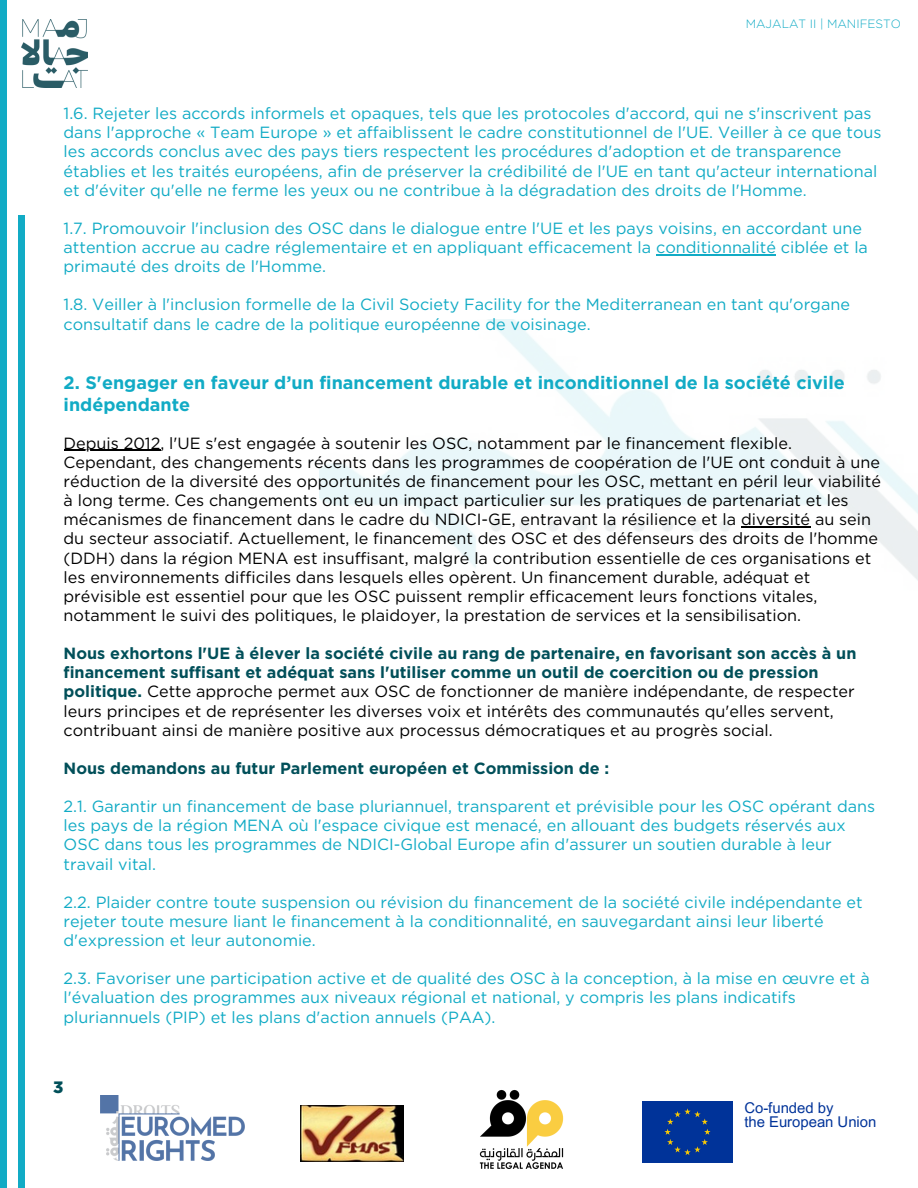
<style>
.page{position:relative;width:918px;height:1188px;background:#fff}
.page>*{position:absolute;margin:0;border:0;box-sizing:border-box;transform-origin:0 0}
.t1{font:700 18px/21.3px "Gotham";color:#11abc5}
.t2{font:900 16.5px "Gotham";color:#004f59}
.t3{font:16.2px/19.2px "Gotham";color:#11abc5}
.t4{font:16.2px/19.2px "Gotham";color:#000}
.t5{font:700 16.2px "Gotham";color:#004f59}
.t6{font:14.85px/14px "Arial MT Pro";color:#039}
.t7{font:300 12px "Gotham";color:#11abc5}
.s1{font-weight:700;color:#004f59}
</style>
<div class="page">
<img style="left:22px;top:19px;width:66px;height:69px">
<div style="left:18px;top:216px;width:7px;height:972px;background:#11abc5"></div>
<div style="left:0;top:0;width:7px;height:1188px;background:#11abc5"></div>
<img style="left:100px;top:1095px;width:144px;height:65px">
<img style="left:301px;top:1105px;width:102px;height:56px">
<img style="left:479px;top:1090px;width:85px;height:79px">
<div style="left:643px;top:1101px;width:90px;height:61px;background:#039"></div>
<img style="left:319px;top:320px;width:599px;height:260px">
<hr style="left:656px;top:254px;width:120px;height:1px;background:#11abc5">
<hr style="left:64px;top:450px;width:97px;height:1px;background:#000">
<hr style="left:741px;top:526px;width:69px;height:2px;background:#000">
<p class="t7" style="left:746px;top:16px;width:157px">MAJALAT II | MANIFESTO</p>
<h1 class="t3" style="left:64px;top:104px;width:820px">1.6. Rejeter les accords informels et opaques, tels que les protocoles d'accord, qui ne s'inscrivent pas dans l'approche « Team Europe » et affaiblissent le cadre constitutionnel de l'UE. Veiller à ce que tous les accords conclus avec des pays tiers respectent les procédures d'adoption et de transparence établies et les traités européens, afin de préserver la crédibilité de l'UE en tant qu'acteur international et d'éviter qu'elle ne ferme les yeux ou ne contribue à la dégradation des droits de l'Homme.</h1>
<h3 class="t3" style="left:64px;top:218px;width:806px">1.7. Promouvoir l'inclusion des OSC dans le dialogue entre l'UE et les pays voisins, en accordant une attention accrue au cadre réglementaire et en appliquant efficacement la conditionnalité ciblée et la primauté des droits de l'Homme.</h3>
<h3 class="t3" style="left:64px;top:295px;width:788px">1.8. Veiller à l'inclusion formelle de la Civil Society Facility for the Mediterranean en tant qu'organe consultatif dans le cadre de la politique européenne de voisinage.</h3>
<h2 class="t1" style="left:64px;top:372px;width:783px">2. S'engager en faveur d’un financement durable et inconditionnel de la société civile indépendante</h2>
<h3 class="t4" style="left:64px;top:433px;width:819px">Depuis 2012, l'UE s'est engagée à soutenir les OSC, notamment par le financement flexible.<br>Cependant, des changements récents dans les programmes de coopération de l'UE ont conduit à une réduction de la diversité des opportunités de financement pour les OSC, mettant en péril leur viabilité à long terme. Ces changements ont eu un impact particulier sur les pratiques de partenariat et les mécanismes de financement dans le cadre du NDICI-GE, entravant la résilience et la diversité au sein du secteur associatif. Actuellement, le financement des OSC et des défenseurs des droits de l'homme (DDH) dans la région MENA est insuffisant, malgré la contribution essentielle de ces organisations et les environnements difficiles dans lesquels elles opèrent. Un financement durable, adéquat et prévisible est essentiel pour que les OSC puissent remplir efficacement leurs fonctions vitales, notamment le suivi des politiques, le plaidoyer, la prestation de services et la sensibilisation.</h3>
<h3 class="t4" style="left:64px;top:644px;width:794px"><span class="s1">Nous exhortons l'UE à élever la société civile au rang de partenaire, en favorisant son accès à un financement suffisant et adéquat sans l'utiliser comme un outil de coercition ou de pression politique.</span> Cette approche permet aux OSC de fonctionner de manière indépendante, de respecter leurs principes et de représenter les diverses voix et intérêts des communautés qu'elles servent, contribuant ainsi de manière positive aux processus démocratiques et au progrès social.</h3>
<h3 class="t5" style="left:64px;top:758px;width:547px">Nous demandons au futur Parlement européen et Commission de :</h3>
<p class="t3" style="left:64px;top:797px;width:813px">2.1. Garantir un financement de base pluriannuel, transparent et prévisible pour les OSC opérant dans les pays de la région MENA où l'espace civique est menacé, en allouant des budgets réservés aux OSC dans tous les programmes de NDICI-Global Europe afin d'assurer un soutien durable à leur travail vital.</p>
<p class="t3" style="left:64px;top:892px;width:801px">2.2. Plaider contre toute suspension ou révision du financement de la société civile indépendante et rejeter toute mesure liant le financement à la conditionnalité, en sauvegardant ainsi leur liberté d'expression et leur autonomie.</p>
<p class="t3" style="left:64px;top:969px;width:808px">2.3. Favoriser une participation active et de qualité des OSC à la conception, à la mise en œuvre et à l'évaluation des programmes aux niveaux régional et national, y compris les plans indicatifs pluriannuels (PIP) et les plans d'action annuels (PAA).</p>
<p class="t2" style="left:53px;top:1077px;width:12px">3</p>
<p class="t6" style="left:744px;top:1103px;width:134px">Co-funded by<br>the European Union</p>
</div>
